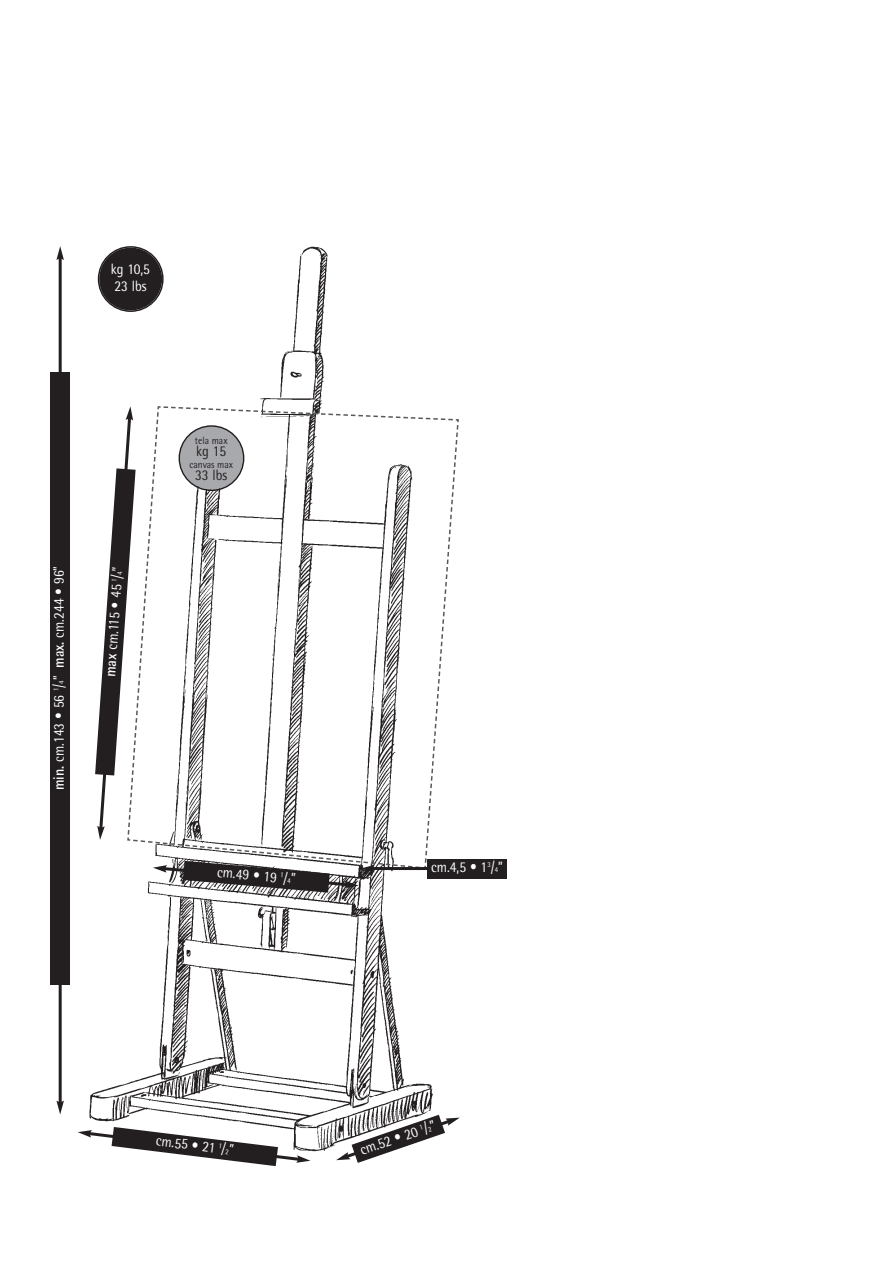
<style>
.page{position:relative;width:893px;height:1263px;background:#fff}
.page>*{position:absolute;margin:0;border:0;box-sizing:border-box;transform-origin:0 0}
.t1{font:15px/16.5px "Rotis Semi Sans";color:#fff;scale:.9 1}
.t2{font:15px "Rotis Semi Sans";color:#231f20;scale:.9 1}
.t3{font:10.5px "Rotis Semi Sans";color:#231f20;scale:.9 1}
.s1{font-weight:700}
.s2{font-size:7.5px}
</style>
<div class="page">
<img style="left:50px;top:246px;width:457px;height:921px">
<svg style="left:78px;top:1127px;width:232px;height:39px"></svg>
<svg style="left:336px;top:1115px;width:124px;height:48px"></svg>
<hr style="left:59px;top:257px;width:3px;height:846px;background:#231f20">
<svg style="left:56px;top:1101px;width:8px;height:13px"></svg>
<svg style="left:56px;top:246px;width:8px;height:14px"></svg>
<div style="left:51px;top:372px;width:19px;height:612px;background:#231f20"></div>
<svg style="left:98px;top:246px;width:66px;height:66px"></svg>
<svg style="left:95px;top:405px;width:365px;height:488px"></svg>
<div style="left:427px;top:859px;width:80px;height:19px;background:#231f20"></div>
<p class="t1" style="left:111px;top:261px;width:45px">kg 10,5<br>23 lbs</p>
<p class="t1" style="left:50px;top:790px;width:251px;rotate:-90deg"><span class="s1">min.</span> cm.143 • 56 <sup>1</sup>/<span class="s2">4</span>” <span class="s1">max.</span> cm.244 • 96”</p>
<p class="t1" style="left:102px;top:676px;width:124px;rotate:-86deg"><span class="s1">max</span> cm.115 • 45 <sup>1</sup>/<span class="s2">4</span>”</p>
<p class="t3" style="left:195px;top:434px;width:38px">tela max</p>
<p class="t2" style="left:196px;top:442px;width:35px">kg 15</p>
<p class="t3" style="left:189px;top:458px;width:50px">canvas max</p>
<p class="t2" style="left:195px;top:466px;width:37px">33 lbs</p>
<p class="t1" style="left:218px;top:863px;width:89px;rotate:5deg">cm.49 • 19 <sup>1</sup>/<span class="s2">4</span>”</p>
<p class="t1" style="left:431px;top:859px;width:81px">cm.4,5 • 1<sup>3</sup>/<span class="s2">4</span>”</p>
<p class="t1" style="left:157px;top:1132px;width:89px;rotate:7deg">cm.55 • 21 <sup>1</sup>/<span class="s2">2</span>”</p>
<p class="t1" style="left:358px;top:1142px;width:89px;rotate:-19deg">cm.52 • 20 <sup>1</sup>/<span class="s2">2</span>”</p>
</div>
